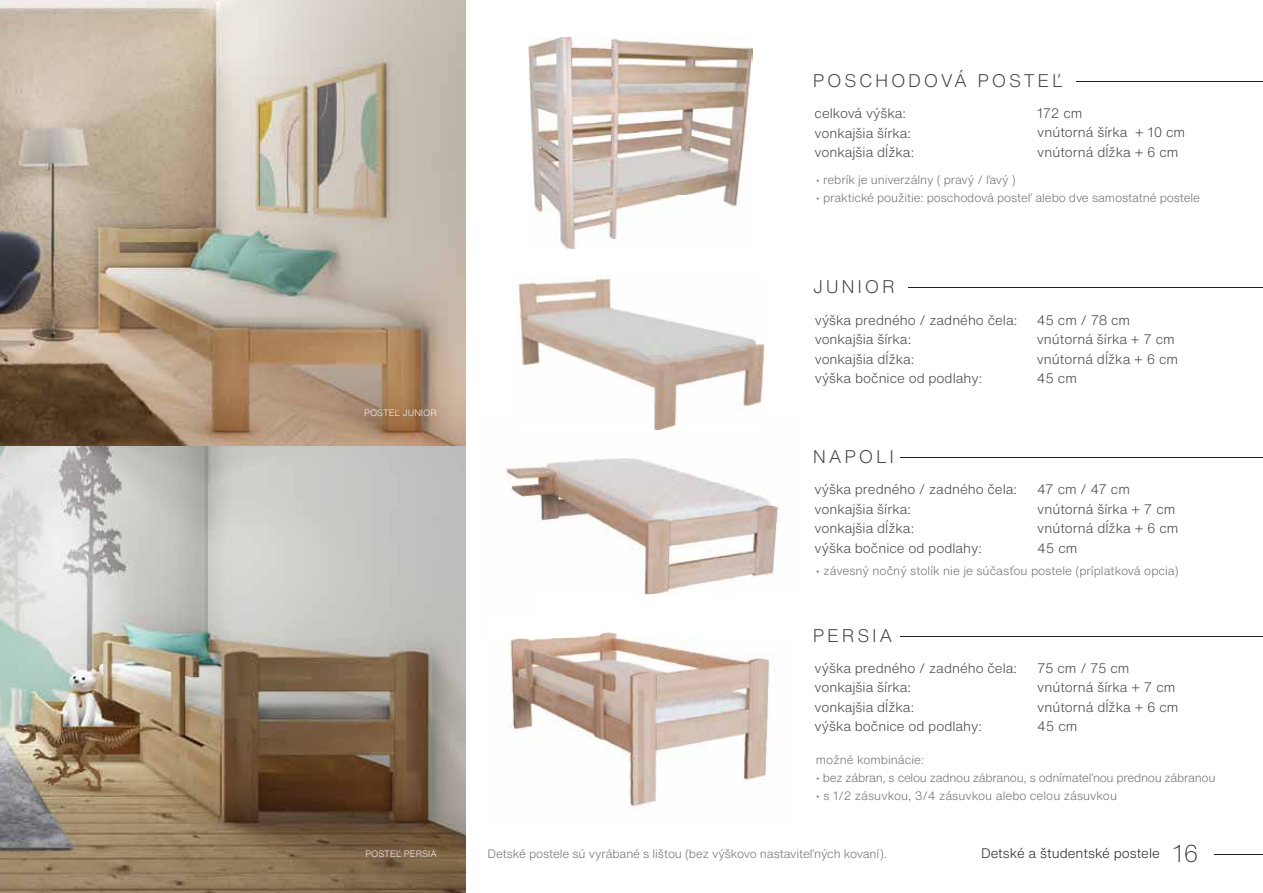
<style>
.page{position:relative;width:1263px;height:893px;background:#fff}
.page>*{position:absolute;margin:0;border:0;box-sizing:border-box;transform-origin:0 0}
.t1{font:300 18px "Helvetica Now Text";letter-spacing:.15em;color:#414042}
.t2{font:300 13.5px/19.5px "Helvetica Now Text";color:#414042}
.t3{font:300 13.5px "Helvetica Now Text";color:#231f20}
.t4{font:300 12px "Helvetica Now Text";letter-spacing:-.01em;color:#6d6e71}
.t5{font:300 9px "Helvetica Now Text";color:#fff}
.s1{font-weight:200;font-size:24px}
</style>
<div class="page">
<hr style="left:908px;top:288px;width:355px;height:1px;background:#231f20">
<hr style="left:900px;top:457px;width:363px;height:1px;background:#231f20">
<hr style="left:900px;top:636px;width:363px;height:1px;background:#231f20">
<hr style="left:1076px;top:81px;width:187px;height:1px;background:#231f20">
<hr style="left:1214px;top:855px;width:49px;height:1px;background:#231f20">
<img style="left:0;top:0;width:466px;height:893px">
<img style="left:517px;top:276px;width:247px;height:144px">
<img style="left:505px;top:420px;width:274px;height:175px">
<img style="left:529px;top:37px;width:223px;height:212px">
<img style="left:509px;top:632px;width:266px;height:178px">
<p class="t5" style="left:364px;top:406px;width:74px">POSTEĽ JUNIOR</p>
<p class="t5" style="left:365px;top:847px;width:73px">POSTEĽ PERSIA</p>
<h1 class="t1" style="left:813px;top:67px;width:252px">POSCHODOVÁ POSTEĽ</h1>
<p class="t2" style="left:814px;top:103px;width:101px">celková výška: vonkajšia šírka: vonkajšia dĺžka:</p>
<p class="t2" style="left:1037px;top:103px;width:149px">172 cm<br>vnútorná šírka + 10 cm vnútorná dĺžka + 6 cm</p>
<p class="t4" style="left:816px;top:170px;width:201px">• rebrík je univerzálny ( pravý / ľavý )</p>
<p class="t4" style="left:816px;top:188px;width:386px">• praktické použitie: poschodová posteľ alebo dve samostatné postele</p>
<h1 class="t1" style="left:813px;top:273px;width:83px">JUNIOR</h1>
<p class="t2" style="left:815px;top:310px;width:204px">výška predného / zadného čela: vonkajšia šírka:<br>vonkajšia dĺžka:<br>výška bočnice od podlahy:</p>
<p class="t2" style="left:1037px;top:310px;width:143px">45 cm / 78 cm vnútorná šírka + 7 cm vnútorná dĺžka + 6 cm<br>45 cm</p>
<h1 class="t1" style="left:813px;top:446px;width:83px">NAPOLI</h1>
<p class="t2" style="left:814px;top:479px;width:204px">výška predného / zadného čela: vonkajšia šírka:<br>vonkajšia dĺžka:<br>výška bočnice od podlahy:</p>
<p class="t2" style="left:1037px;top:479px;width:143px">47 cm / 47 cm vnútorná šírka + 7 cm vnútorná dĺžka + 6 cm<br>45 cm</p>
<p class="t4" style="left:816px;top:562px;width:364px">• závesný nočný stolík nie je súčasťou postele (príplatková opcia)</p>
<h1 class="t1" style="left:813px;top:624px;width:81px">PERSIA</h1>
<p class="t2" style="left:814px;top:658px;width:204px">výška predného / zadného čela: vonkajšia šírka:<br>vonkajšia dĺžka:<br>výška bočnice od podlahy:</p>
<p class="t2" style="left:1037px;top:658px;width:143px">75 cm / 75 cm vnútorná šírka + 7 cm vnútorná dĺžka + 6 cm<br>45 cm</p>
<p class="t4" style="left:816px;top:750px;width:110px">možné kombinácie:</p>
<p class="t4" style="left:816px;top:768px;width:401px">• bez zábran, s celou zadnou zábranou, s odnímateľnou prednou zábranou</p>
<p class="t4" style="left:816px;top:786px;width:303px">• s 1/2 zásuvkou, 3/4 zásuvkou alebo celou zásuvkou</p>
<p class="t4" style="left:488px;top:845px;width:401px">Detské postele sú vyrábané s lištou (bez výškovo nastaviteľných kovaní).</p>
<p class="t3" style="left:981px;top:845px;width:219px">Detské a študentské postele <span class="s1">16</span></p>
</div>
